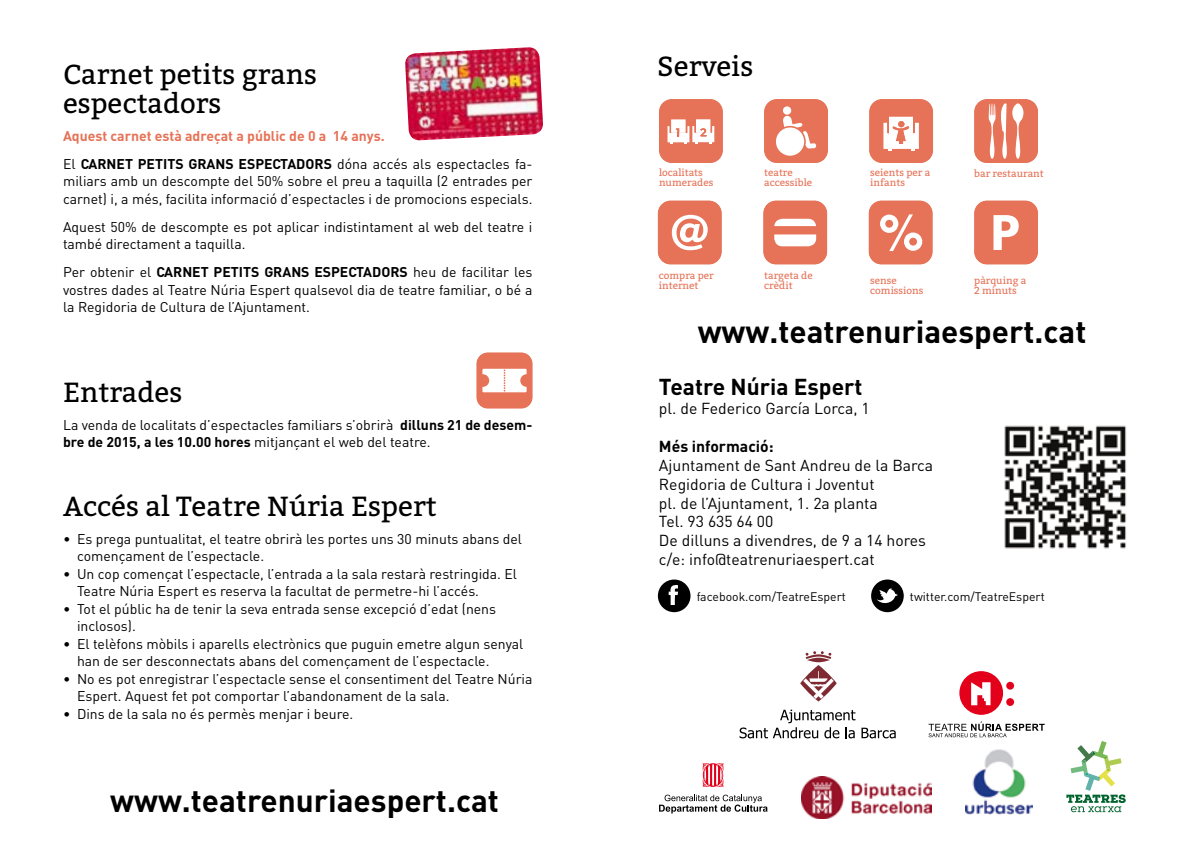
<style>
.page{position:relative;width:1191px;height:844px;background:#fff}
.page>*{position:absolute;margin:0;border:0;box-sizing:border-box;transform-origin:0 0}
.t1{font:700 31.5px "DIN";color:#000}
.t2{font:27.65px "Bitter";color:#000}
.t3{font:27.47px/28.3px "Bitter";color:#000}
.t4{font:700 22.75px "DIN";color:#000}
.t5{font:15.75px/18.9px "DIN";color:#000}
.t6{font:700 15.75px "DIN";color:#000}
.t7{font:14px/17.5px "DIN";color:#000}
.t8{font:700 14px/28px "DIN";color:#e67257}
.t9{font:12.25px "DIN";color:#000}
.t10{font:9.97px/10.7px "Bitter";color:#e67257}
.s1{font-weight:400;color:#000}
.s2{color:#000}
.s3{font-weight:700}
.s4{font-weight:300}
</style>
<div class="page">
<img style="left:1004px;top:425px;width:123px;height:124px">
<svg style="left:658px;top:579px;width:32px;height:33px"></svg>
<svg style="left:871px;top:579px;width:32px;height:33px"></svg>
<svg style="left:658px;top:200px;width:63px;height:64px"></svg>
<svg style="left:763px;top:200px;width:64px;height:64px"></svg>
<svg style="left:659px;top:99px;width:64px;height:63px"></svg>
<svg style="left:869px;top:99px;width:64px;height:63px"></svg>
<svg style="left:764px;top:99px;width:64px;height:63px"></svg>
<svg style="left:974px;top:99px;width:64px;height:63px;background:#ea8d78"></svg>
<svg style="left:974px;top:200px;width:64px;height:64px;background:#ea8a74"></svg>
<svg style="left:868px;top:200px;width:64px;height:64px;background:#ea8c76"></svg>
<svg style="left:702px;top:763px;width:22px;height:24px"></svg>
<svg style="left:659px;top:794px;width:108px;height:19px"></svg>
<svg style="left:959px;top:671px;width:44px;height:43px"></svg>
<div style="left:1006px;top:681px;width:8px;height:8px;background:#e2001a;border-radius:50%"></div>
<div style="left:1006px;top:698px;width:8px;height:7px;background:#e2001a;border-radius:50%"></div>
<svg style="left:928px;top:721px;width:116px;height:16px"></svg>
<svg style="left:861px;top:727px;width:34px;height:11px"></svg>
<svg style="left:739px;top:709px;width:116px;height:29px"></svg>
<svg style="left:800px;top:651px;width:36px;height:50px"></svg>
<svg style="left:1066px;top:741px;width:59px;height:71px"></svg>
<img style="left:965px;top:749px;width:67px;height:65px">
<img style="left:802px;top:776px;width:129px;height:42px">
<svg style="left:476px;top:352px;width:56px;height:56px"></svg>
<img style="left:405px;top:47px;width:138px;height:94px">
<h3 class="t3" style="left:63px;top:59px;width:255px">Carnet petits grans espectadors</h3>
<p class="t8" style="left:63px;top:121px;width:471px">Aquest carnet està adreçat a públic de 0 a 14 anys.<br><span class="s1">El</span> <span class="s2">CARNET PETITS GRANS ESPECTADORS</span> <span class="s1">dóna accés als espectacles fa-</span></p>
<p class="t7" style="left:63px;top:172px;width:471px">miliars amb un descompte del 50% sobre el preu a taquilla (2 entrades per carnet) i, a més, facilita informació d’espectacles i de promocions especials.</p>
<p class="t7" style="left:63px;top:218px;width:471px">Aquest 50% de descompte es pot aplicar indistintament al web del teatre i també directament a taquilla.</p>
<p class="t7" style="left:63px;top:263px;width:471px;text-align:justify">Per obtenir el <span class="s3">CARNET PETITS GRANS ESPECTADORS</span> heu de facilitar les vostres dades al Teatre Núria Espert qualsevol dia de teatre familiar, o bé a la Regidoria de Cultura de l’Ajuntament.</p>
<h2 class="t2" style="left:63px;top:372px;width:121px">Entrades</h2>
<p class="t7" style="left:63px;top:415px;width:471px">La venda de localitats d’espectacles familiars s’obrirà <span class="s3">dilluns 21 de desem&shy;bre de 2015, a les 10.00 hores</span> mitjançant el web del teatre.</p>
<h2 class="t2" style="left:63px;top:486px;width:375px">Accés al Teatre Núria Espert</h2>
<p class="t7" style="left:77px;top:529px;width:446px;text-indent:-14px"><span class="s4">•</span> Es prega puntualitat, el teatre obrirà les portes uns 30 minuts abans del començament de l’espectacle.</p>
<p class="t7" style="left:77px;top:564px;width:441px;text-indent:-14px">• Un cop començat l’espectacle, l’entrada a la sala restarà restringida. El<br>Teatre Núria Espert es reserva la facultat de permetre-hi l’accés.</p>
<p class="t7" style="left:77px;top:599px;width:420px;text-indent:-14px">• Tot el públic ha de tenir la seva entrada sense excepció d’edat (nens inclosos).</p>
<p class="t7" style="left:77px;top:634px;width:448px;text-indent:-14px">• El telèfons mòbils i aparells electrònics que puguin emetre algun senyal han de ser desconnectats abans del començament de l’espectacle.</p>
<p class="t7" style="left:77px;top:669px;width:457px;text-indent:-14px">• No es pot enregistrar l’espectacle sense el consentiment del Teatre Núria<br>Espert. Aquest fet pot comportar l’abandonament de la sala.</p>
<p class="t7" style="left:63px;top:704px;width:292px">• Dins de la sala no és permès menjar i beure.</p>
<h1 class="t1" style="left:110px;top:780px;width:390px">www.teatrenuriaespert.cat</h1>
<h2 class="t2" style="left:657px;top:46px;width:98px">Serveis</h2>
<p class="t10" style="left:659px;top:167px;width:56px">localitats numerades</p>
<p class="t10" style="left:764px;top:167px;width:49px">teatre accessible</p>
<p class="t10" style="left:870px;top:167px;width:62px">seients per a infants</p>
<p class="t10" style="left:974px;top:168px;width:71px">bar restaurant</p>
<p class="t10" style="left:659px;top:269px;width:57px">compra per internet</p>
<p class="t10" style="left:764px;top:269px;width:50px">targeta de crèdit</p>
<p class="t10" style="left:870px;top:274px;width:55px">sense comissions</p>
<p class="t10" style="left:974px;top:274px;width:54px">pàrquing a<br>2 minuts</p>
<h1 class="t1" style="left:697px;top:311px;width:390px">www.teatrenuriaespert.cat</h1>
<h3 class="t4" style="left:659px;top:372px;width:205px">Teatre Núria Espert</h3>
<p class="t5" style="left:659px;top:398px;width:212px">pl. de Federico García Lorca, 1</p>
<p class="t6" style="left:659px;top:435px;width:116px">Més informació:</p>
<p class="t5" style="left:659px;top:455px;width:276px">Ajuntament de Sant Andreu de la Barca<br>Regidoria de Cultura i Joventut<br>pl. de l’Ajuntament, 1. 2a planta<br>Tel. 93 635 64 00<br>De dilluns a divendres, de 9 a 14 hores c/e: info@teatrenuriaespert.cat</p>
<p class="t9" style="left:696px;top:588px;width:151px">facebook.com/TeatreEspert</p>
<p class="t9" style="left:910px;top:588px;width:136px">twitter.com/TeatreEspert</p>
</div>
